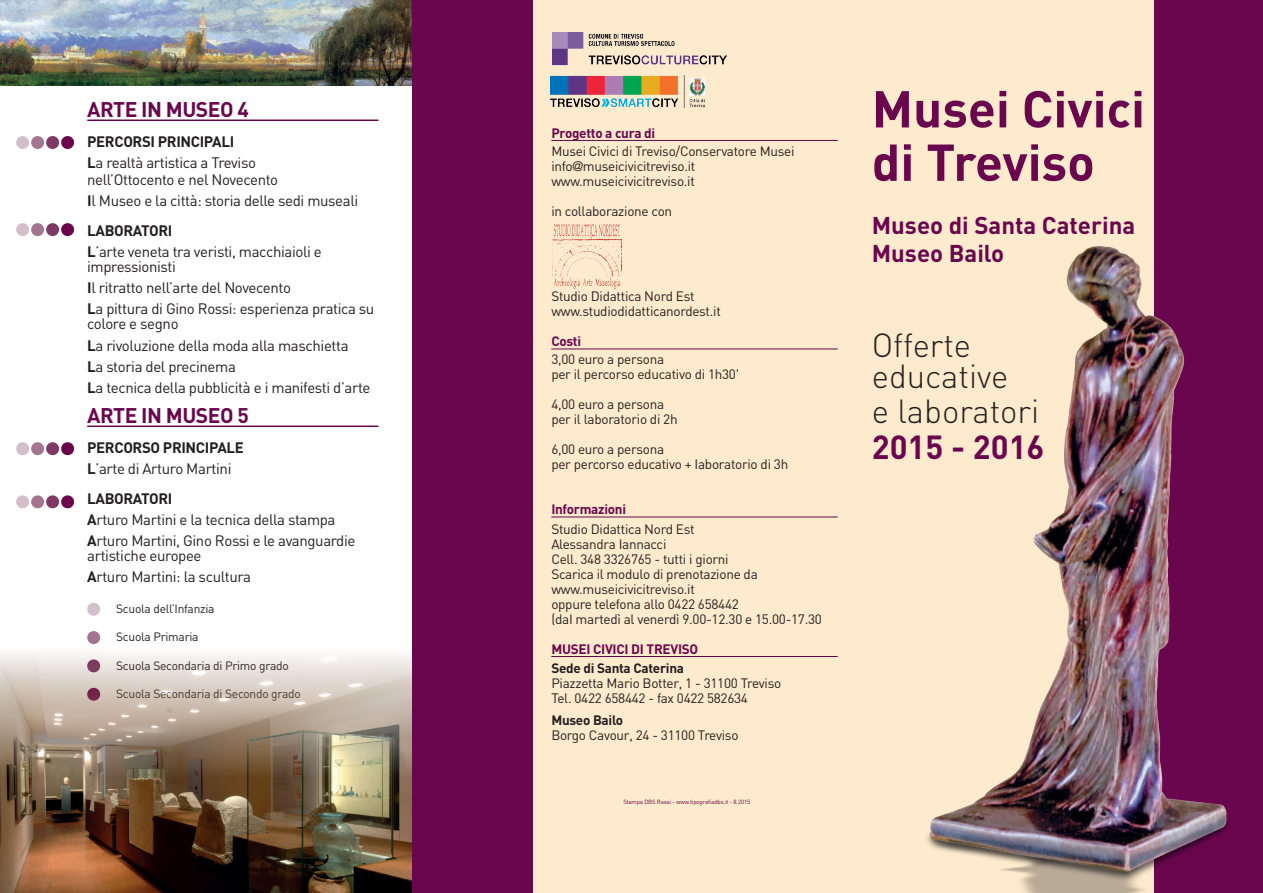
<style>
.page{position:relative;width:1263px;height:893px;background:#fff}
.page>*{position:absolute;margin:0;border:0;box-sizing:border-box;transform-origin:0 0}
.t1{font:700 51px "DIN";color:#6a064e}
.t2{font:300 33px "DIN";color:#231f20}
.t3{font:700 33px "DIN";color:#6a064e}
.t4{font:700 24px "DIN";color:#6a064e}
.t5{font:700 21px "DIN";letter-spacing:-.025em;color:#6a064e}
.t6{font:15px/15px "DIN";letter-spacing:-.025em;color:#231f20}
.t7{font:700 15px "DIN";letter-spacing:-.025em;color:#231f20}
.t8{font:13.5px/15px "DIN";letter-spacing:-.02em;color:#231f20}
.t9{font:700 13.5px "DIN";letter-spacing:-.02em;color:#6a064e}
.t10{font:700 13.5px "DIN";letter-spacing:-.02em;color:#231f20}
.t11{font:12px "DIN";letter-spacing:-.02em;color:#231f20}
.t12{font:6px "DIN";letter-spacing:-.02em;color:#6a064e}
.s1{font-weight:700}
.s2{font-family:"Helvetica Neue";font-stretch:condensed}
</style>
<div class="page">
<div style="left:531px;top:0;width:624px;height:893px;background:#feeacc"></div>
<div style="left:1155px;top:0;width:108px;height:893px;background:#6a064e"></div>
<img style="left:0;top:0;width:412px;height:85px">
<svg style="left:16px;top:136px;width:58px;height:13px"></svg>
<svg style="left:16px;top:223px;width:58px;height:13px"></svg>
<svg style="left:16px;top:442px;width:58px;height:13px"></svg>
<svg style="left:16px;top:495px;width:58px;height:13px"></svg>
<svg style="left:87px;top:603px;width:13px;height:13px"></svg>
<svg style="left:87px;top:631px;width:13px;height:9px"></svg>
<img style="left:0;top:640px;width:412px;height:253px">
<div style="left:412px;top:0;width:121px;height:893px;background:#6a064e"></div>
<hr style="left:551px;top:140px;width:287px;height:1px;background:#6a064e">
<hr style="left:551px;top:349px;width:287px;height:1px;background:#6a064e">
<hr style="left:551px;top:517px;width:287px;height:1px;background:#6a064e">
<hr style="left:551px;top:656px;width:287px;height:1px;background:#6a064e">
<img style="left:552px;top:224px;width:69px;height:64px">
<img style="left:927px;top:223px;width:301px;height:670px">
<hr style="left:87px;top:120px;width:291px;height:1px;background:#6a064e">
<hr style="left:87px;top:426px;width:291px;height:1px;background:#6a064e">
<img style="left:552px;top:33px;width:175px;height:33px">
<img style="left:551px;top:76px;width:154px;height:31px">
<p class="t5" style="left:87px;top:96px;width:163px">ARTE IN MUSEO 4</p>
<p class="t7" style="left:87px;top:132px;width:149px">PERCORSI PRINCIPALI</p>
<p class="t6" style="left:87px;top:155px;width:170px"><span class="s1">L</span>a realtà artistica a Treviso</p>
<p class="t6" style="left:87px;top:172px;width:192px">nell’Ottocento e nel Novecento</p>
<p class="t6" style="left:87px;top:193px;width:273px"><span class="s1">I</span>l Museo e la città: storia delle sedi museali</p>
<p class="t7" style="left:87px;top:221px;width:87px">LABORATORI</p>
<p class="t6" style="left:87px;top:244px;width:236px"><span class="s1">L</span>’arte veneta tra veristi, macchiaioli e impressionisti</p>
<p class="t6" style="left:87px;top:280px;width:205px"><span class="s1">I</span>l ritratto nell’arte del Novecento</p>
<p class="t6" style="left:87px;top:301px;width:289px"><span class="s1">L</span>a pittura di Gino Rossi: esperienza pratica su colore e segno</p>
<p class="t6" style="left:87px;top:338px;width:263px"><span class="s1">L</span>a rivoluzione della moda alla maschietta</p>
<p class="t6" style="left:87px;top:359px;width:150px"><span class="s1">L</span>a storia del precinema</p>
<p class="t6" style="left:87px;top:380px;width:285px"><span class="s1">L</span>a tecnica della pubblicità e i manifesti d’arte</p>
<p class="t5" style="left:87px;top:402px;width:163px">ARTE IN MUSEO 5</p>
<p class="t7" style="left:87px;top:438px;width:158px">PERCORSO PRINCIPALE</p>
<p class="t6" style="left:87px;top:461px;width:146px"><span class="s1">L</span>’arte di Arturo Martini</p>
<p class="t6" style="left:87px;top:488px;width:250px;line-height:21px"><span class="s1">LABORATORI<br>A</span>rturo Martini e la tecnica della stampa</p>
<p class="t6" style="left:87px;top:533px;width:270px"><span class="s1">A</span>rturo Martini, Gino Rossi e le avanguardie artistiche europee</p>
<p class="t6" style="left:87px;top:569px;width:165px"><span class="s1">A</span>rturo Martini: la scultura</p>
<p class="t11" style="left:116px;top:601px;width:100px">Scuola dell’Infanzia</p>
<p class="t11" style="left:116px;top:629px;width:84px">Scuola Primaria</p>
<p class="t11" style="left:116px;top:658px;width:174px">Scuola Secondaria di Primo grado</p>
<p class="t11" style="left:116px;top:686px;width:186px">Scuola Secondaria di Secondo grado</p>
<p class="t9" style="left:551px;top:124px;width:105px">Progetto a cura di</p>
<p class="t8" style="left:551px;top:143px;width:245px">Musei Civici di Treviso/Conservatore Musei</p>
<p class="t8" style="left:551px;top:158px;width:145px">info<span class="s2">@</span>museicivicitreviso.it</p>
<p class="t8" style="left:551px;top:173px;width:145px">www.museicivicitreviso.it</p>
<p class="t8" style="left:551px;top:203px;width:122px">in collaborazione con</p>
<p class="t8" style="left:551px;top:289px;width:145px">Studio Didattica Nord Est</p>
<p class="t8" style="left:551px;top:304px;width:171px">www.studiodidatticanordest.it</p>
<p class="t9" style="left:551px;top:333px;width:31px">Costi</p>
<p class="t8" style="left:551px;top:352px;width:114px">3,00 euro a persona</p>
<p class="t8" style="left:551px;top:367px;width:189px">per il percorso educativo di 1h30'</p>
<p class="t8" style="left:551px;top:397px;width:114px">4,00 euro a persona</p>
<p class="t8" style="left:551px;top:412px;width:128px">per il laboratorio di 2h</p>
<p class="t8" style="left:551px;top:442px;width:114px">6,00 euro a persona</p>
<p class="t8" style="left:551px;top:457px;width:238px">per percorso educativo + Iaboratorio di 3h</p>
<p class="t9" style="left:551px;top:501px;width:76px">Informazioni</p>
<p class="t8" style="left:551px;top:521px;width:145px">Studio Didattica Nord Est<br>Alessandra Iannacci</p>
<p class="t8" style="left:551px;top:551px;width:179px">Cell. 348 3326765 - tutti i giorni</p>
<p class="t8" style="left:551px;top:566px;width:208px">Scarica il modulo di prenotazione da</p>
<p class="t8" style="left:551px;top:581px;width:145px">www.museicivicitreviso.it</p>
<p class="t8" style="left:551px;top:596px;width:189px">oppure telefona allo 0422 658442</p>
<p class="t8" style="left:551px;top:611px;width:272px">(daI martedì al venerdì 9.00-12.30 e 15.00-17.30</p>
<p class="t9" style="left:551px;top:640px;width:148px">MUSEI CIVICI DI TREVISO</p>
<p class="t10" style="left:551px;top:660px;width:134px">Sede di Santa Caterina</p>
<p class="t8" style="left:551px;top:676px;width:231px">Piazzetta Mario Botter, 1 - 31100 Treviso</p>
<p class="t8" style="left:551px;top:691px;width:198px">Tel. 0422 658442 - fax 0422 582634</p>
<p class="t10" style="left:551px;top:711px;width:73px">Museo Bailo</p>
<p class="t8" style="left:551px;top:727px;width:189px">Borgo Cavour, 24 - 31100 Treviso</p>
<p class="t12" style="left:623px;top:798px;width:128px">Stampa DBS Rasai - www.tipografiadbs.it - 8.2015</p>
<p class="t1" style="left:872px;top:76px;width:275px">Musei Civici</p>
<p class="t1" style="left:872px;top:129px;width:225px">di Treviso</p>
<p class="t4" style="left:872px;top:210px;width:265px">Museo di Santa Caterina</p>
<p class="t4" style="left:872px;top:238px;width:134px">Museo Bailo</p>
<p class="t2" style="left:872px;top:325px;width:101px">Offerte</p>
<p class="t2" style="left:872px;top:356px;width:138px">educative</p>
<p class="t2" style="left:872px;top:391px;width:169px">e laboratori</p>
<p class="t3" style="left:872px;top:425px;width:174px">2015 - 2016</p>
</div>
